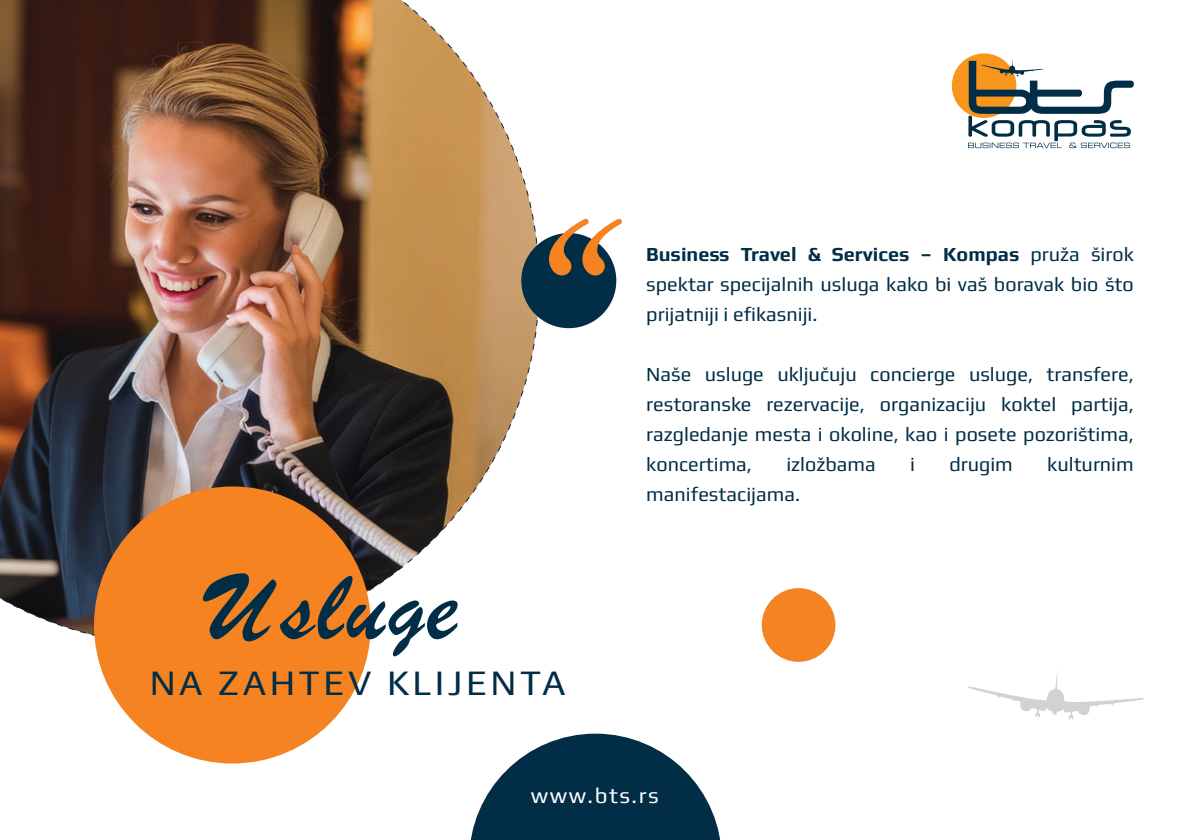
<style>
.page{position:relative;width:1191px;height:840px;background:#fff}
.page>*{position:absolute;margin:0;border:0;box-sizing:border-box;transform-origin:0 0}
.t1{font:84px "Brussels";color:#012d46}
.t2{font:36px "Play";letter-spacing:.1em;color:#012d46}
.t3{font:22px "Play";letter-spacing:.07em;color:#fff}
.t4{font:20px/30px "Play";color:#012d46;text-align:justify}
.s1{font-weight:700}
</style>
<div class="page">
<img style="left:0;top:0;width:539px;height:640px">
<svg style="left:471px;top:733px;width:249px;height:106px"></svg>
<svg style="left:968px;top:671px;width:176px;height:48px"></svg>
<div style="left:951px;top:53px;width:65px;height:65px;background:#f7951d;border-radius:50%"></div>
<svg style="left:968px;top:58px;width:165px;height:90px"></svg>
<div style="left:94px;top:486px;width:277px;height:277px;background:#f58321;border-radius:50%"></div>
<div style="left:521px;top:233px;width:95px;height:95px;background:#012d46;border-radius:50%"></div>
<svg style="left:549px;top:218px;width:73px;height:57px"></svg>
<div style="left:761px;top:587px;width:74px;height:74px;background:#f58321;border-radius:50%"></div>
<p class="t4" style="left:646px;top:239px;width:489px"><span class="s1">Business Travel &amp; Services – Kompas</span> pruža širok spektar specijalnih usluga kako bi vaš boravak bio što prijatniji i efikasniji.</p>
<h1 class="t1" style="left:202px;top:542px;width:258px">Usluge</h1>
<h2 class="t2" style="left:150px;top:660px;width:417px">NA ZAHTEV KLIJENTA</h2>
<p class="t4" style="left:646px;top:359px;width:489px">Naše usluge uključuju concierge usluge, transfere, restoranske rezervacije, organizaciju koktel partija, razgledanje mesta i okoline, kao i posete pozorištima, koncertima,</p>
<p class="t4" style="left:786px;top:449px;width:91px">izložbama</p>
<p class="t4" style="left:910px;top:449px;width:6px">i</p>
<p class="t4" style="left:949px;top:449px;width:65px">drugim</p>
<p class="t4" style="left:1047px;top:449px;width:88px">kulturnim</p>
<p class="t4" style="left:646px;top:479px;width:155px">manifestacijama.</p>
<p class="t3" style="left:531px;top:781px;width:129px">www.bts.rs</p>
</div>
